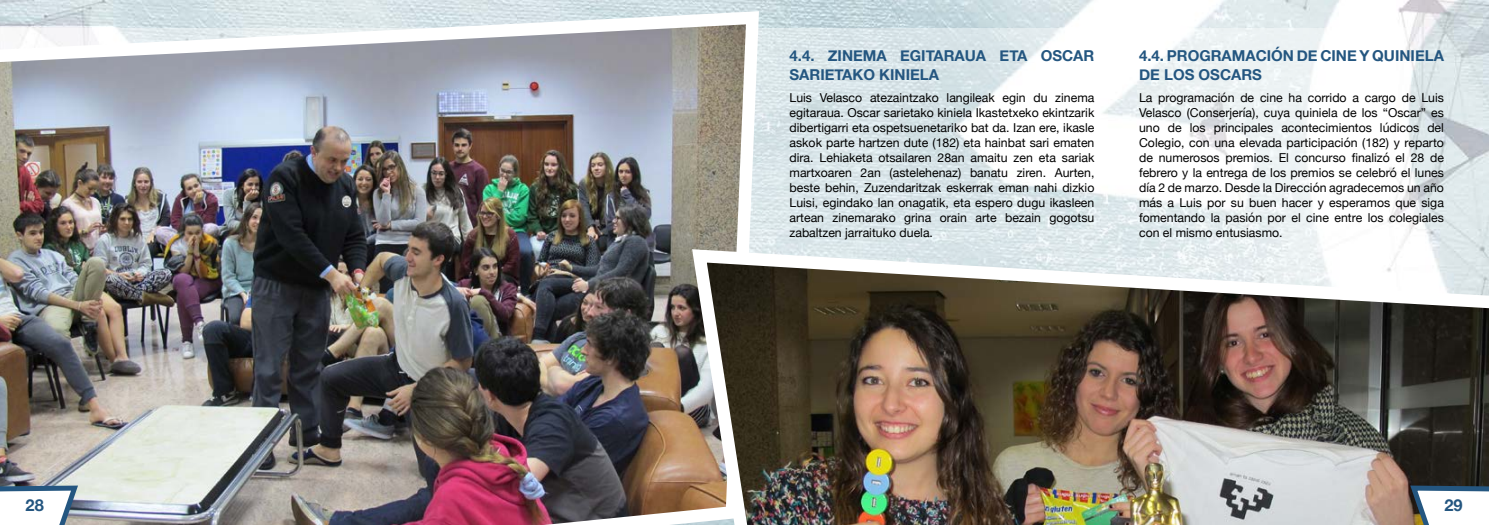
<style>
.page{position:relative;width:1489px;height:525px;background:#fff}
.page>*{position:absolute;margin:0;border:0;box-sizing:border-box;transform-origin:0 0}
.t1{font:700 16.38px "Helvetica Neue";color:#245680}
.t2{font:700 15px/18.8px "Helvetica Neue";color:#245680}
.t3{font:12.25px/15px "Helvetica Neue";color:#000;text-align:justify}
</style>
<div class="page">
<img style="left:0;top:0;width:1488px;height:256px">
<svg style="left:765px;top:28px;width:643px;height:228px"></svg>
<img style="left:0;top:18px;width:765px;height:506px">
<img style="left:687px;top:256px;width:801px;height:268px">
<svg style="left:0;top:485px;width:79px;height:39px"></svg>
<svg style="left:1408px;top:485px;width:80px;height:39px"></svg>
<p class="t2" style="left:789px;top:47px;width:306px">4.4. ZINEMA EGITARAUA ETA OSCAR<br>SARIETAKO KINIELA</p>
<p class="t3" style="left:789px;top:91px;width:306px">Luis Velasco atezaintzako langileak egin du zinema egitaraua. Oscar sarietako kiniela Ikastetxeko ekintzarik dibertigarri eta ospetsuenetariko bat da. Izan ere, ikasle askok parte hartzen dute (182) eta hainbat sari ematen dira. Lehiaketa otsailaren 28an amaitu zen eta sariak martxoaren 2an (astelehenaz) banatu ziren. Aurten, beste behin, Zuzendaritzak eskerrak eman nahi dizkio Luisi, egindako lan onagatik, eta espero dugu ikasleen artean zinemarako grina orain arte bezain gogotsu zabaltzen jarraituko duela.</p>
<p class="t2" style="left:1138px;top:47px;width:306px">4.4. PROGRAMACIÓN DE CINE Y QUINIELA<br>DE LOS OSCARS</p>
<p class="t3" style="left:1138px;top:91px;width:306px">La programación de cine ha corrido a cargo de Luis Velasco (Conserjería), cuya quiniela de los “Oscar” es uno de los principales acontecimientos lúdicos del Colegio, con una elevada participación (182) y reparto de numerosos premios. El concurso finalizó el 28 de febrero y la entrega de los premios se celebró el lunes día 2 de marzo. Desde la Dirección agradecemos un año más a Luis por su buen hacer y esperamos que siga fomentando la pasión por el cine entre los colegiales con el mismo entusiasmo.</p>
<h1 class="t1" style="left:26px;top:492px;width:20px">28</h1>
<h1 class="t1" style="left:1444px;top:492px;width:20px">29</h1>
</div>
